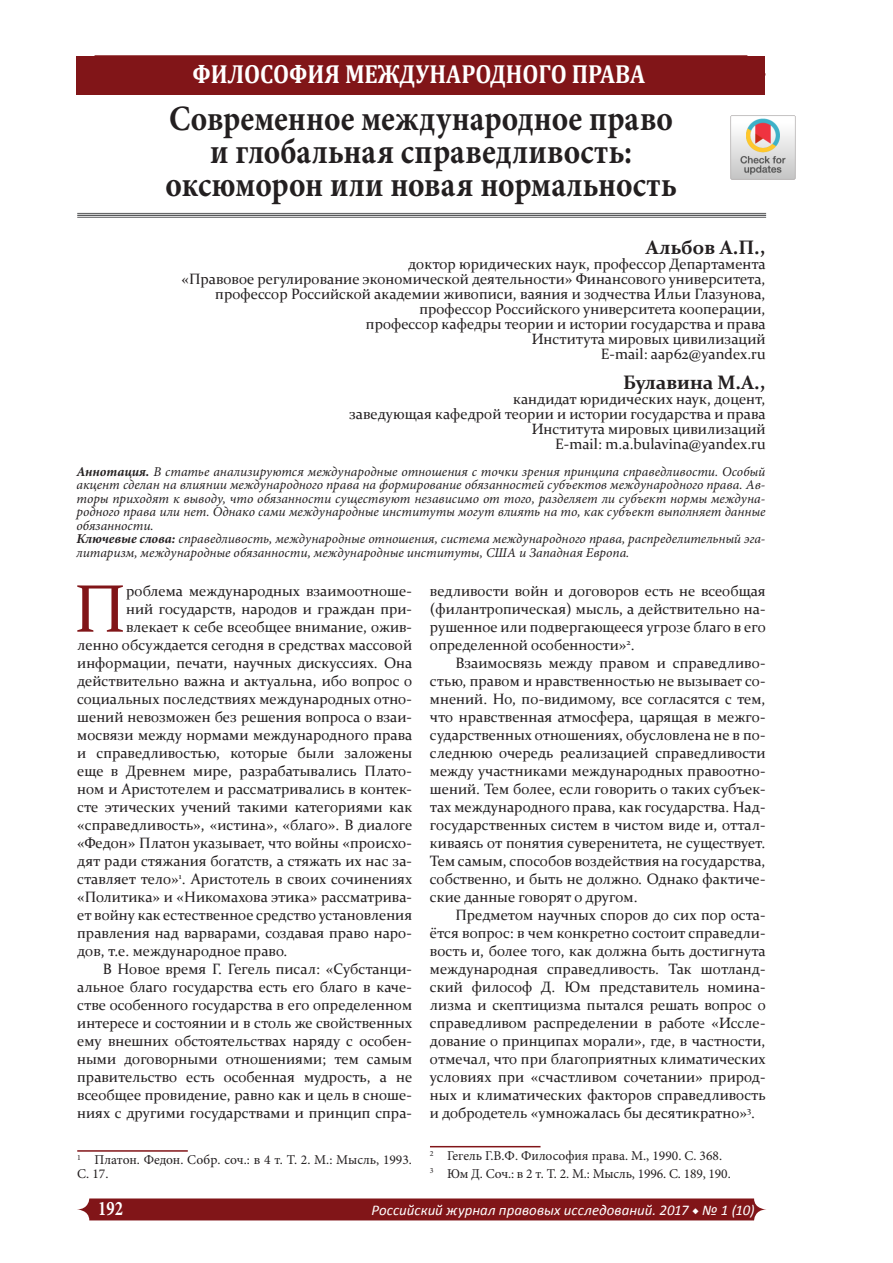
<style>
.page{position:relative;width:893px;height:1263px;background:#fff}
.page>*{position:absolute;margin:0;border:0;box-sizing:border-box;transform-origin:0 0}
.t1{font:67.65px "Constantia";color:#811518}
.Рубрика{font:700 35.7px/33px "Minion Pro";letter-spacing:.005em;color:#231f20;text-align:center;scale:.88 1}
.t2{font:700 26.25px "Cambria";color:#fff;scale:.88 1}
.t3{font:700 20.7px "Minion Pro";color:#fff;scale:.8 1}
.t4{font:700 19.5px "Constantia";color:#231f20}
.t5{font:15px/18px "Constantia";color:#231f20;text-align:justify}
.t6{font:italic 14.85px "Calibri";letter-spacing:.005em;color:#fff}
.HTML_Preformatted{font:italic 13.5px/13.5px "Minion Pro";color:#231f20;text-align:justify}
.t7{font:13.5px/13.5px "Minion Pro";color:#231f20}
.s1{font-weight:700}
.s2{font-family:"Minion Pro";font-weight:700;font-style:normal}
</style>
<div class="page">
<svg style="left:77px;top:1198px;width:689px;height:22px;background:#872023"></svg>
<div style="left:77px;top:55px;width:688px;height:39px;background:#a45557;border-radius:18px"></div>
<div style="left:77px;top:56px;width:688px;height:38px;background:#811518"></div>
<hr style="left:77px;top:217px;width:689px;height:1px;background:#57585a">
<hr style="left:77px;top:215px;width:689px;height:1px;background:#57585a">
<hr style="left:77px;top:213px;width:689px;height:1px;background:#57585a">
<hr style="left:77px;top:1150px;width:111px;height:2px;background:#811518">
<hr style="left:430px;top:1146px;width:110px;height:1px;background:#811518">
<img style="left:730px;top:115px;width:66px;height:65px">
<h3 class="t2" style="left:193px;top:56px;width:516px">ФИЛОСОФИЯ МЕЖДУНАРОДНОГО ПРАВА</h3>
<p class="Рубрика" style="left:165px;top:102px;width:583px">Современное международное право и глобальная справедливость: оксюморон или новая нормальность</p>
<p class="t4" style="left:646px;top:233px;width:121px">Альбов А.П.,</p>
<p class="t5" style="left:181px;top:255px;width:586px;line-height:15px;text-align:right">доктор юридических наук, профессор Департамента<br>«Правовое регулирование экономической деятельности» Финансового университета, профессор Российской академии живописи, ваяния и зодчества Ильи Глазунова, профессор Российского университета кооперации,<br>профессор кафедры теории и истории государства и права<br>Института мировых цивилизаций</p>
<p class="t5" style="left:601px;top:344px;width:166px">E-mail: aap62@yandex.ru</p>
<p class="t4" style="left:623px;top:368px;width:144px">Булавина М.А.,</p>
<p class="t5" style="left:349px;top:390px;width:418px;line-height:15px;text-align:right">кандидат юридических наук, доцент,<br>заведующая кафедрой теории и истории государства и права<br>Института мировых цивилизаций</p>
<p class="t5" style="left:555px;top:434px;width:212px">E-mail: m.a.bulavina@yandex.ru</p>
<p class="HTML_Preformatted" style="left:77px;top:464px;width:690px"><span class="s1">Аннотация.</span> В статье анализируются международные отношения с точки зрения принципа справедливости. Особый акцент сделан на влиянии международного права на формирование обязанностей субъектов международного права. Ав&shy;торы приходят к выводу, что обязанности существуют независимо от того, разделяет ли субъект нормы междуна&shy;родного права или нет. Однако сами международные институты могут влиять на то, как субъект выполняет данные обязанности.</p>
<p class="HTML_Preformatted" style="left:77px;top:532px;width:690px"><span class="s1">Ключевые слова:</span> справедливость, международные отношения, система международного права, распределительный эга&shy;литаризм, международные обязанности, международные институты, США и Западная Европа.</p>
<p class="t1" style="left:74px;top:563px;width:54px">П</p>
<p class="t5" style="left:126px;top:581px;width:287px">роблема международных взаимоотноше-</p>
<p class="t5" style="left:430px;top:581px;width:337px">ведливости войн и договоров есть не всеобщая (филантропическая) мысль, а действительно на&shy;рушенное или подвергающееся угрозе благо в его определенной особенности»<sup>2</sup>.</p>
<p class="t5" style="left:430px;top:653px;width:337px;text-indent:26px">Взаимосвязь между правом и справедливо&shy;стью, правом и нравственностью не вызывает со&shy;мнений. Но, по-видимому, все согласятся с тем, что нравственная атмосфера, царящая в межго&shy;сударственных отношениях, обусловлена не в по&shy;следнюю очередь реализацией справедливости между участниками международных правоотно&shy;шений. Тем более, если говорить о таких субъек&shy;тах международного права, как государства. Над&shy;государственных систем в чистом виде и, оттал&shy;киваясь от понятия суверенитета, не существует.<br>Тем самым, способов воздействия на государства, собственно, и быть не должно. Однако фактиче&shy;ские данные говорят о другом.</p>
<p class="t5" style="left:430px;top:905px;width:337px;text-indent:26px">Предметом научных споров до сих пор оста&shy;ётся вопрос: в чем конкретно состоит справедли&shy;вость и, более того, как должна быть достигнута международная справедливость. Так шотланд&shy;ский философ Д. Юм представитель номина&shy;лизма и скептицизма пытался решать вопрос o справедливом распределении в работе «Иссле&shy;дование o принципах морали», где, в частности, отмечал, что при благоприятных климатических условиях при «счастливом сочетании» природ&shy;ных и климатических факторов справедливость и добродетель «умножалась бы десятикратно»<sup>3</sup>.</p>
<p class="t7" style="left:430px;top:1149px;width:294px"><sup>2</sup> Гегель Г.В.Ф. Философия права. М., 1990. С. 368.</p>
<p class="t7" style="left:430px;top:1167px;width:302px"><sup>3</sup> Юм Д. Соч.: в 2 т. Т. 2. М.: Мысль, 1996. С. 189, 190.</p>
<p class="t5" style="left:126px;top:599px;width:287px">ний государств, народов и граждан при-</p>
<p class="t5" style="left:126px;top:617px;width:287px">влекает к себе всеобщее внимание, ожив-</p>
<p class="t5" style="left:77px;top:635px;width:336px">ленно обсуждается сегодня в средствах массовой</p>
<p class="t5" style="left:77px;top:653px;width:337px">информации, печати, научных дискуссиях. Она</p>
<p class="t5" style="left:77px;top:671px;width:337px">действительно важна и актуальна, ибо вопрос o</p>
<p class="t5" style="left:77px;top:689px;width:336px">социальных последствиях международных отно-</p>
<p class="t5" style="left:77px;top:707px;width:336px">шений невозможен без решения вопроса o взаи-</p>
<p class="t5" style="left:77px;top:725px;width:337px">мосвязи между нормами международного права</p>
<p class="t5" style="left:77px;top:743px;width:336px">и справедливостью, которые были заложены</p>
<p class="t5" style="left:77px;top:761px;width:336px">еще в Древнем мире, разрабатывались Плато-</p>
<p class="t5" style="left:77px;top:779px;width:336px">ном и Аристотелем и рассматривались в контек-</p>
<p class="t5" style="left:77px;top:797px;width:337px">сте этических учений такими категориями как</p>
<p class="t5" style="left:77px;top:815px;width:337px">«справедливость», «истина», «благо». В диалоге</p>
<p class="t5" style="left:77px;top:833px;width:336px">«Федон» Платон указывает, что войны «происхо-</p>
<p class="t5" style="left:77px;top:851px;width:336px">дят ради стяжания богатств, а стяжать их нас за-</p>
<p class="t5" style="left:77px;top:869px;width:336px">ставляет тело»<sup>1</sup>. Аристотель в своих сочинениях</p>
<p class="t5" style="left:77px;top:887px;width:336px">«Политика» и «Никомахова этика» рассматрива-</p>
<p class="t5" style="left:77px;top:905px;width:336px">ет войну как естественное средство установления</p>
<p class="t5" style="left:77px;top:923px;width:336px">правления над варварами, создавая право наро-</p>
<p class="t5" style="left:77px;top:941px;width:212px">дов, т.е. международное право.</p>
<p class="t5" style="left:77px;top:959px;width:337px;text-indent:26px">В Новое время Г. Гегель писал: «Субстанци&shy;альное благо государства есть его благо в каче&shy;стве особенного государства в его определенном интересе и состоянии и в столь же свойственных ему внешних обстоятельствах наряду с особен&shy;ными договорными отношениями; тем самым правительство есть особенная мудрость, а не всеобщее провидение, равно как и цель в сноше&shy;ниях с другими государствами и принцип спра-</p>
<p class="t7" style="left:77px;top:1153px;width:336px"><sup>1</sup> Платон. Федон. Собр. соч.: в 4 т. Т. 2. М.: Мысль, 1993.<br>С. 17.</p>
<h3 class="t3" style="left:98px;top:1194px;width:32px">192</h3>
<p class="t6" style="left:371px;top:1200px;width:385px">Российский журнал правовых исследований. 2017 <span class="s2">◆</span> № 1 (10)</p>
</div>
